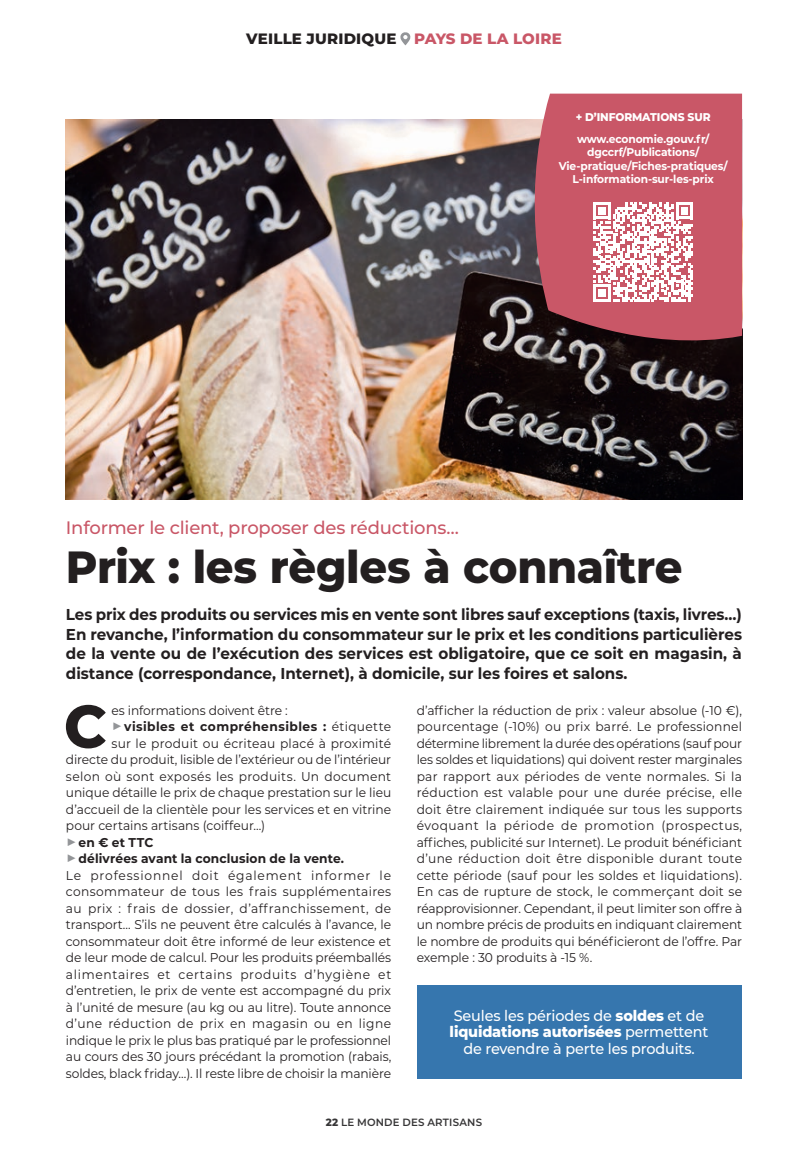
<style>
.page{position:relative;width:808px;height:1149px;background:#fff}
.page>*{position:absolute;margin:0;border:0;box-sizing:border-box;transform-origin:0 0}
.t1{font:800 59.85px "Montserrat";color:#231f20}
.t2{font:800 45px "Montserrat";letter-spacing:-.005em;color:#231f20;scale:.96 1}
.t3{font:500 18px "Montserrat";letter-spacing:-.01em;color:#c95767}
.t4{font:700 15.75px/19.5px "Montserrat";color:#231f20;text-align:justify;scale:.96 1}
.t5{font:500 15px/16.5px "Montserrat";letter-spacing:-.01em;color:#fff;text-align:center;scale:.96 1}
.t6{font:800 15px "Montserrat";letter-spacing:.015em;color:#231f20}
.t7{font:12.75px/16.5px "Montserrat";letter-spacing:-.005em;color:#231f20;text-align:justify;scale:.96 1}
.t8{font:12.75px "Montserrat";letter-spacing:.03em;color:#231f20;scale:.96 1}
.t9{font:700 12.75px "Montserrat";letter-spacing:.015em;color:#231f20;scale:.96 1}
.t10{font:12.75px "Montserrat";letter-spacing:.035em;color:#231f20;scale:.96 1}
.t11{font:12.75px "Montserrat";letter-spacing:.055em;color:#231f20;scale:.96 1}
.t12{font:12.75px "Montserrat";letter-spacing:.025em;color:#231f20;scale:.96 1}
.t13{font:12.75px "Montserrat";letter-spacing:.065em;color:#231f20;scale:.96 1}
.t14{font:12.75px "Montserrat";letter-spacing:.02em;color:#231f20;scale:.96 1}
.t15{font:700 12.75px "Montserrat";letter-spacing:.04em;color:#231f20;scale:.96 1}
.t16{font:700 11.25px/13.5px "Montserrat";letter-spacing:-.01em;color:#fff;text-align:center;scale:.95 1}
.t17{font:800 11.25px "Montserrat";letter-spacing:-.01em;color:#fff;scale:.95 1}
.t18{font:600 10.5px "Montserrat";letter-spacing:.02em;color:#363536}
.s1{color:#c95767}
.s2{font-weight:900;font-size:18px;color:#939598}
.s3{font-weight:400}
.s4{font-weight:800}
</style>
<div class="page">
<img style="left:66px;top:119px;width:676px;height:380px">
<div style="left:417px;top:984px;width:324px;height:94px;background:#3676ae"></div>
<svg style="left:516px;top:94px;width:226px;height:260px;background:#ad5461"></svg>
<svg style="left:593px;top:202px;width:100px;height:100px"></svg>
<svg style="left:400px;top:32px;width:11px;height:13px"></svg>
<p class="t6" style="left:246px;top:28px;width:317px">VEILLE JURIDIQUE <span class="s1">PAYS DE LA LOIRE</span></p>
<p class="t17" style="left:576px;top:108px;width:143px">+ D’INFORMATIONS SUR</p>
<p class="t16" style="left:559px;top:131px;width:179px">www.economie.gouv.fr/ dgccrf/Publications/<br>Vie-pratique/Fiches-pratiques/<br>L-information-sur-les-prix</p>
<h3 class="t3" style="left:66px;top:515px;width:394px">Informer le client, proposer des réductions…</h3>
<h2 class="t2" style="left:66px;top:533px;width:644px">Prix : les règles à connaître</h2>
<p class="t4" style="left:66px;top:604px;width:706px">Les prix des produits ou services mis en vente sont libres sauf exceptions (taxis, livres…)<br>En revanche, l’information du consommateur sur le prix et les conditions particulières de la vente ou de l’exécution des services est obligatoire, que ce soit en magasin, à distance (correspondance, Internet), à domicile, sur les foires et salons.</p>
<h1 class="t1" style="left:64px;top:682px;width:44px">C</h1>
<p class="t7" style="left:111px;top:701px;width:185px">es informations doivent être :</p>
<p class="t15" style="left:111px;top:717px;width:293px"><span class="s2">▶</span>visibles et compréhensibles : <span class="s3">étiquette</span></p>
<p class="t14" style="left:111px;top:734px;width:293px">sur le produit ou écriteau placé à proximité</p>
<p class="t7" style="left:66px;top:750px;width:340px">directe du produit, lisible de l’extérieur ou de l’intérieur</p>
<p class="t12" style="left:66px;top:767px;width:340px">selon où sont exposés les produits. Un document</p>
<p class="t7" style="left:66px;top:783px;width:340px">unique détaille le prix de chaque prestation sur le lieu</p>
<p class="t7" style="left:66px;top:800px;width:340px">d’accueil de la clientèle pour les services et en vitrine</p>
<p class="t7" style="left:66px;top:816px;width:209px">pour certains artisans (coiffeur...)</p>
<p class="t9" style="left:66px;top:832px;width:93px"><span class="s2">▶</span>en € et TTC</p>
<p class="t9" style="left:66px;top:849px;width:291px"><span class="s2">▶</span>délivrées avant la conclusion de la vente.</p>
<p class="t13" style="left:66px;top:866px;width:340px">Le professionnel doit également informer le</p>
<p class="t8" style="left:66px;top:882px;width:340px">consommateur de tous les frais supplémentaires</p>
<p class="t10" style="left:66px;top:899px;width:340px">au prix : frais de dossier, d’affranchissement, de</p>
<p class="t7" style="left:66px;top:915px;width:340px">transport… S’ils ne peuvent être calculés à l’avance, le</p>
<p class="t7" style="left:66px;top:932px;width:340px">consommateur doit être informé de leur existence et</p>
<p class="t7" style="left:66px;top:948px;width:340px">de leur mode de calcul. Pour les produits préemballés</p>
<p class="t11" style="left:66px;top:965px;width:340px">alimentaires et certains produits d’hygiène et</p>
<p class="t7" style="left:66px;top:981px;width:340px">d’entretien, le prix de vente est accompagné du prix</p>
<p class="t7" style="left:66px;top:998px;width:340px">à l’unité de mesure (au kg ou au litre). Toute annonce</p>
<p class="t8" style="left:66px;top:1014px;width:340px">d’une réduction de prix en magasin ou en ligne</p>
<p class="t7" style="left:66px;top:1031px;width:340px">indique le prix le plus bas pratiqué par le professionnel</p>
<p class="t7" style="left:66px;top:1047px;width:340px">au cours des 30 jours précédant la promotion (rabais,</p>
<p class="t7" style="left:66px;top:1064px;width:340px">soldes, black friday…). Il reste libre de choisir la manière</p>
<p class="t7" style="left:417px;top:701px;width:341px">d’afficher la réduction de prix : valeur absolue (-10 €), pourcentage (-10%) ou prix barré. Le professionnel détermine librement la durée des opérations (sauf pour les soldes et liquidations) qui doivent rester marginales par rapport aux périodes de vente normales. Si la réduction est valable pour une durée précise, elle doit être clairement indiquée sur tous les supports évoquant la période de promotion (prospectus, affiches, publicité sur Internet). Le produit bénéficiant d’une réduction doit être disponible durant toute cette période (sauf pour les soldes et liquidations).<br>En cas de rupture de stock, le commerçant doit se réapprovisionner. Cependant, il peut limiter son offre à un nombre précis de produits en indiquant clairement le nombre de produits qui bénéficieront de l’offre. Par exemple : 30 produits à -15 %.</p>
<p class="t5" style="left:450px;top:1006px;width:271px">Seules les périodes de <span class="s4">soldes</span> et de <span class="s4">liquidations autorisées</span> permettent de revendre à perte les produits.</p>
<p class="t18" style="left:326px;top:1114px;width:158px"><span class="s4">22</span> LE MONDE DES ARTISANS</p>
</div>
